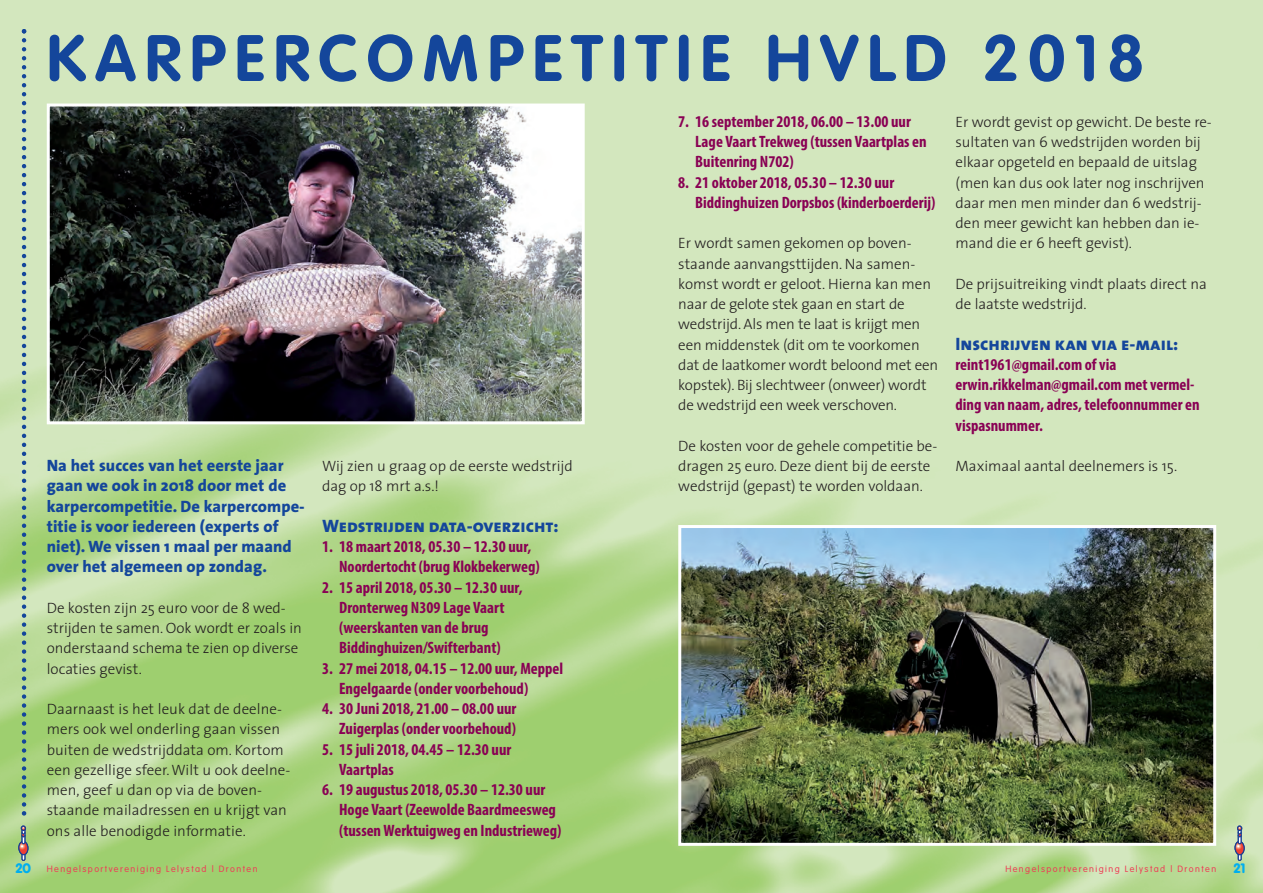
<style>
.page{position:relative;width:1263px;height:893px;background:#fff}
.page>*{position:absolute;margin:0;border:0;box-sizing:border-box;transform-origin:0 0}
.t1{font:700 64.5px "VAG Rounded";letter-spacing:.14em;color:#14469b}
.t2{font:18px "The Sans Extra Bold Caps";color:#14469b}
.t3{font:700 condensed 16.5px/20.2px "Myriad Pro";color:#890154}
.t4{font:800 16.5px/20.2px "The Sans";letter-spacing:.005em;color:#14469b}
.t5{font:300 15px/20.2px "The Sans";color:#231f20}
.t6{font:900 13.5px "VAG Rounded";color:#00aeef}
.t7{font:300 9px "VAG Rounded";letter-spacing:.16em;color:#ee3d56}
.s1{font-weight:900;font-size:13.5px;color:#00aeef}
</style>
<div class="page">
<img style="left:0;top:0;width:1263px;height:893px">
<img style="left:51px;top:108px;width:530px;height:312px">
<div style="left:47px;top:104px;width:538px;height:320px;border:3px solid #fff"></div>
<div style="left:22px;top:845px;width:3px;height:16px;border:1px solid #1b3f94"></div>
<svg style="left:19px;top:841px;width:9px;height:14px"></svg>
<div style="left:18px;top:841px;width:11px;height:14px;border:1px solid #1b3f94;border-radius:50%"></div>
<div style="left:22px;top:828px;width:3px;height:16px;border:1px solid #1b3f94"></div>
<svg style="left:21px;top:825px;width:5px;height:13px"></svg>
<div style="left:1238px;top:845px;width:4px;height:16px;border:1px solid #1b3f94"></div>
<svg style="left:1235px;top:841px;width:9px;height:14px"></svg>
<div style="left:1234px;top:841px;width:11px;height:14px;border:1px solid #1b3f94;border-radius:50%"></div>
<div style="left:1238px;top:828px;width:4px;height:16px;border:1px solid #1b3f94"></div>
<svg style="left:1237px;top:825px;width:5px;height:13px"></svg>
<img style="left:682px;top:529px;width:530px;height:313px">
<div style="left:678px;top:525px;width:538px;height:321px;border:3px solid #fff"></div>
<svg style="left:22px;top:29px;width:4px;height:787px;background:#7da1a2"></svg>
<h1 class="t1" style="left:47px;top:31px;width:1099px">KARPERCOMPETITIE HVLD 2018</h1>
<p class="t4" style="left:47px;top:457px;width:259px">Na het succes van het eerste jaar gaan we ook in 2018 door met de karpercompetitie. De karpercompe&shy;titie is voor iedereen (experts of niet). We vissen 1 maal per maand over het algemeen op zondag.</p>
<p class="t5" style="left:47px;top:599px;width:257px">De kosten zijn 25 euro voor de 8 wed&shy;strijden te samen. Ook wordt er zoals in onderstaand schema te zien op diverse locaties gevist.</p>
<p class="t5" style="left:47px;top:700px;width:245px">Daarnaast is het leuk dat de deelne&shy;mers ook wel onderling gaan vissen buiten de wedstrijddata om. Kortom een gezellige sfeer. Wilt u ook deelne&shy;men, geef u dan op via de boven&shy;staande mailadressen en u krijgt van ons alle benodigde informatie.</p>
<p class="t7" style="left:16px;top:865px;width:243px"><span class="s1">20</span> Hengelsportvereniging Lelystad | Dronten</p>
<p class="t5" style="left:322px;top:457px;width:252px">Wij zien u graag op de eerste wedstrijd dag op 18 mrt a.s.!</p>
<p class="t2" style="left:322px;top:520px;width:238px">Wedstrijden data-overzicht:</p>
<p class="t3" style="left:339px;top:538px;width:202px;text-indent:-17px">1. 18 maart 2018, 05.30 – 12.30 uur,<br>Noordertocht (brug Klokbekerweg)</p>
<p class="t3" style="left:339px;top:578px;width:185px;text-indent:-17px">2. 15 april 2018, 05.30 – 12.30 uur,<br>Dronterweg N309 Lage Vaart (weerskanten van de brug<br>Biddinghuizen/Swifterbant)</p>
<p class="t3" style="left:339px;top:659px;width:226px;text-indent:-17px">3. 27 mei 2018, 04.15 – 12.00 uur, Meppel<br>Engelgaarde (onder voorbehoud)</p>
<p class="t3" style="left:322px;top:700px;width:196px;text-align:right">4. 30 Juni 2018, 21.00 – 08.00 uur<br>Zuigerplas (onder voorbehoud)</p>
<p class="t3" style="left:339px;top:740px;width:174px;text-indent:-17px">5. 15 juli 2018, 04.45 – 12.30 uur<br>Vaartplas</p>
<p class="t3" style="left:339px;top:781px;width:224px;text-indent:-17px">6. 19 augustus 2018, 05.30 – 12.30 uur<br>Hoge Vaart (Zeewolde Baardmeesweg (tussen Werktuigweg en Industrieweg)</p>
<p class="t3" style="left:695px;top:113px;width:233px;text-indent:-17px">7. 16 september 2018, 06.00 – 13.00 uur<br>Lage Vaart Trekweg (tussen Vaartplas en<br>Buitenring N702)</p>
<p class="t3" style="left:695px;top:173px;width:242px;text-indent:-17px">8. 21 oktober 2018, 05.30 – 12.30 uur<br>Biddinghuizen Dorpsbos (kinderboerderij)</p>
<p class="t5" style="left:678px;top:235px;width:262px">Er wordt samen gekomen op boven&shy;staande aanvangsttijden. Na samen&shy;komst wordt er geloot. Hierna kan men naar de gelote stek gaan en start de wedstrijd. Als men te laat is krijgt men een middenstek (dit om te voorkomen dat de laatkomer wordt beloond met een kopstek). Bij slechtweer (onweer) wordt de wedstrijd een week verschoven.</p>
<p class="t5" style="left:678px;top:437px;width:261px">De kosten voor de gehele competitie be&shy;dragen 25 euro. Deze dient bij de eerste wedstrijd (gepast) te worden voldaan.</p>
<p class="t5" style="left:955px;top:113px;width:258px">Er wordt gevist op gewicht. De beste re&shy;sultaten van 6 wedstrijden worden bij elkaar opgeteld en bepaald de uitslag (men kan dus ook later nog inschrijven daar men men minder dan 6 wedstrij&shy;den meer gewicht kan hebben dan ie&shy;mand die er 6 heeft gevist).</p>
<p class="t5" style="left:955px;top:275px;width:253px">De prijsuitreiking vindt plaats direct na de laatste wedstrijd.</p>
<p class="t2" style="left:955px;top:337px;width:224px">Inschrijven kan via e-mail:</p>
<p class="t3" style="left:955px;top:356px;width:246px">reint1961@gmail.com of via erwin.rikkelman@gmail.com met vermel&shy;ding van naam, adres, telefoonnummer en vispasnummer.</p>
<p class="t5" style="left:955px;top:457px;width:223px">Maximaal aantal deelnemers is 15.</p>
<p class="t7" style="left:1005px;top:865px;width:212px">Hengelsportvereniging Lelystad | Dronten</p>
<p class="t6" style="left:1234px;top:863px;width:13px">21</p>
</div>
